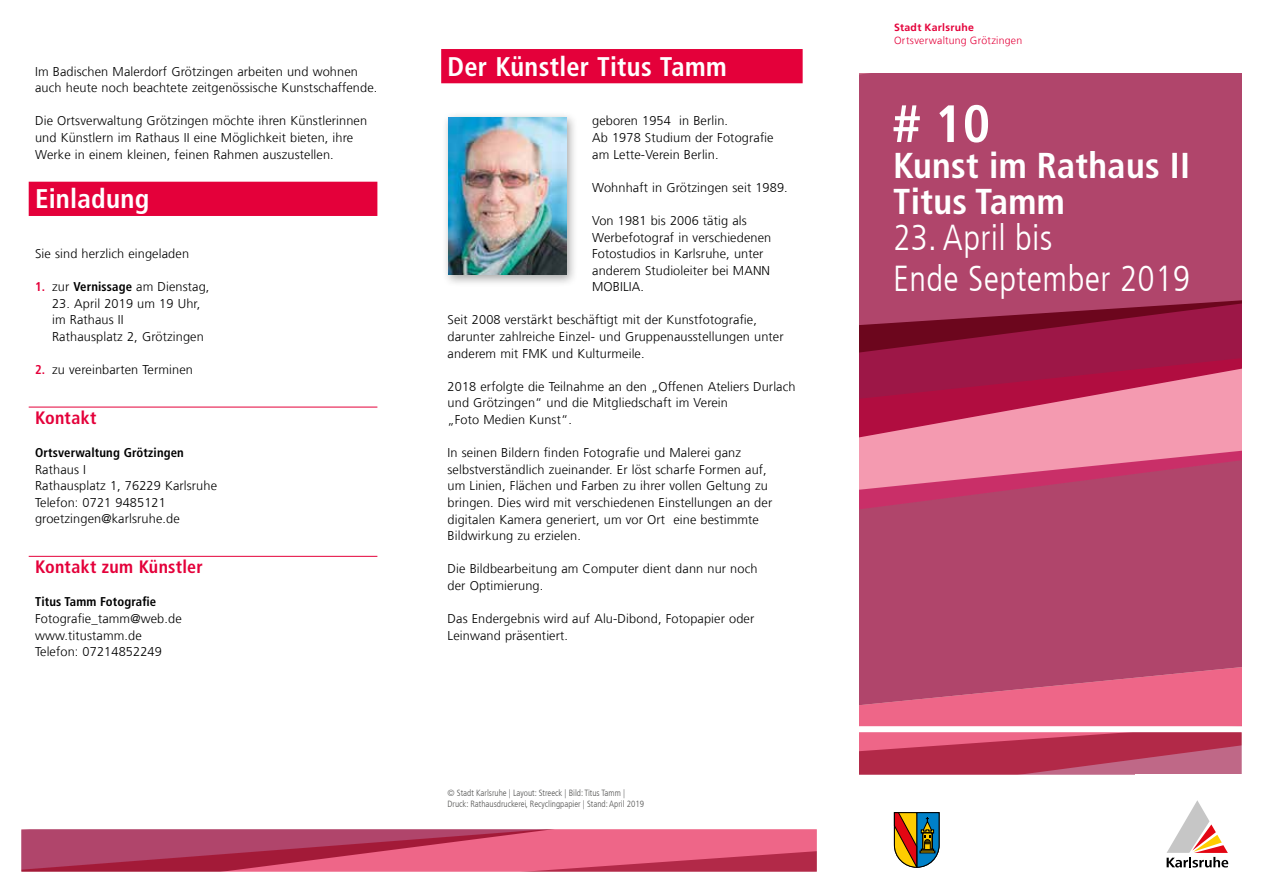
<style>
.page{position:relative;width:1263px;height:893px;background:#fff}
.page>*{position:absolute;margin:0;border:0;box-sizing:border-box;transform-origin:0 0}
.t1{font:700 condensed 52.5px "Frutiger For Karlsruhe";color:#fff}
.t2{font:300 condensed 36px/41.2px "Frutiger For Karlsruhe";letter-spacing:.01em;color:#fff}
.t3{font:700 condensed 36px/36px "Frutiger For Karlsruhe";letter-spacing:.01em;color:#fff}
.t4{font:700 condensed 27px "Frutiger For Karlsruhe";letter-spacing:.01em;color:#fff}
.t5{font:700 condensed 18px "Frutiger For Karlsruhe";letter-spacing:.015em;color:#e4003a}
.t6{font:300 12.75px/16.6px "Frutiger For Karlsruhe";letter-spacing:.01em;color:#000}
.t7{font:700 condensed 12.75px "Frutiger For Karlsruhe";letter-spacing:.01em;color:#000}
.t8{font:300 10.5px "Frutiger For Karlsruhe";letter-spacing:.02em;color:#e4003a}
.t9{font:700 10.5px "Frutiger For Karlsruhe";letter-spacing:.025em;color:#e4003a}
.t10{font:300 condensed 9px/10.8px "Frutiger For Karlsruhe";color:#575756}
.s1{font-weight:700;font-stretch:condensed;color:#e4003a}
.s2{font-weight:700;font-stretch:condensed}
</style>
<div class="page">
<svg style="left:859px;top:531px;width:383px;height:192px;background:#bb4b70"></svg>
<svg style="left:859px;top:464px;width:383px;height:67px;background:#bd4b73"></svg>
<svg style="left:859px;top:374px;width:383px;height:90px;background:#db6a8a"></svg>
<svg style="left:859px;top:114px;width:383px;height:260px;background:#a83960"></svg>
<div style="left:859px;top:73px;width:383px;height:41px;background:#b0456b"></div>
<svg style="left:894px;top:812px;width:45px;height:56px;background:#7e714f"></svg>
<svg style="left:21px;top:829px;width:796px;height:43px;background:#ca4d6f"></svg>
<svg style="left:859px;top:723px;width:383px;height:52px;background:#c95975"></svg>
<svg style="left:1166px;top:800px;width:62px;height:67px"></svg>
<div style="left:29px;top:182px;width:348px;height:34px;background:#e4003a"></div>
<hr style="left:29px;top:407px;width:348px;height:1px;background:#e4003a">
<hr style="left:29px;top:556px;width:348px;height:1px;background:#e4003a">
<div style="left:441px;top:49px;width:362px;height:34px;background:#e4003a"></div>
<div style="left:442px;top:111px;width:137px;height:176px;background:#000;opacity:.35"></div>
<img style="left:448px;top:117px;width:118px;height:158px">
<p class="t6" style="left:35px;top:63px;width:344px">Im Badischen Malerdorf Grötzingen arbeiten und wohnen auch heute noch beachtete zeitgenössische Kunstschaffende.</p>
<p class="t6" style="left:35px;top:113px;width:334px">Die Ortsverwaltung Grötzingen möchte ihren Künstlerinnen und Künstlern im Rathaus II eine Möglichkeit bieten, ihre<br>Werke in einem kleinen, feinen Rahmen auszustellen.</p>
<h3 class="t4" style="left:35px;top:183px;width:116px">Einladung</h3>
<p class="t6" style="left:35px;top:245px;width:155px">Sie sind herzlich eingeladen</p>
<p class="t6" style="left:35px;top:279px;width:176px"><span class="s1">1.</span> zur <span class="s2">Vernissage</span> am Dienstag,</p>
<p class="t6" style="left:52px;top:295px;width:153px">23. April 2019 um 19 Uhr, im Rathaus II<br>Rathausplatz 2, Grötzingen</p>
<p class="t6" style="left:35px;top:362px;width:159px"><span class="s1">2.</span> zu vereinbarten Terminen</p>
<h3 class="t5" style="left:35px;top:407px;width:63px">Kontakt</h3>
<p class="t7" style="left:35px;top:445px;width:150px">Ortsverwaltung Grötzingen</p>
<p class="t6" style="left:35px;top:461px;width:184px">Rathaus I<br>Rathausplatz 1, 76229 Karlsruhe<br>Telefon: 0721 9485121 groetzingen@karlsruhe.de</p>
<h3 class="t5" style="left:35px;top:556px;width:169px">Kontakt zum Künstler</h3>
<p class="t7" style="left:35px;top:594px;width:123px">Titus Tamm Fotografie</p>
<p class="t6" style="left:35px;top:610px;width:148px">Fotografie_tamm@web.de www.titustamm.de<br>Telefon: 07214852249</p>
<h3 class="t4" style="left:448px;top:50px;width:281px">Der Künstler Titus Tamm</h3>
<p class="t6" style="left:592px;top:113px;width:183px">geboren 1954 in Berlin.<br>Ab 1978 Studium der Fotografie am Lette-Verein Berlin.</p>
<p class="t6" style="left:592px;top:179px;width:197px">Wohnhaft in Grötzingen seit 1989.</p>
<p class="t6" style="left:592px;top:212px;width:181px">Von 1981 bis 2006 tätig als<br>Werbefotograf in verschiedenen<br>Fotostudios in Karlsruhe, unter anderem Studioleiter bei MANN<br>MOBILIA.</p>
<p class="t6" style="left:448px;top:312px;width:338px">Seit 2008 verstärkt beschäftigt mit der Kunstfotografie, darunter zahlreiche Einzel- und Gruppenausstellungen unter anderem mit FMK und Kulturmeile.</p>
<p class="t6" style="left:448px;top:378px;width:350px">2018 erfolgte die Teilnahme an den „Offenen Ateliers Durlach und Grötzingen“ und die Mitgliedschaft im Verein<br>„Foto Medien Kunst“.</p>
<p class="t6" style="left:448px;top:444px;width:326px">In seinen Bildern finden Fotografie und Malerei ganz selbstverständlich zueinander. Er löst scharfe Formen auf, um Linien, Flächen und Farben zu ihrer vollen Geltung zu bringen. Dies wird mit verschiedenen Einstellungen an der digitalen Kamera generiert, um vor Ort eine bestimmte Bildwirkung zu erzielen.</p>
<p class="t6" style="left:448px;top:561px;width:312px">Die Bildbearbeitung am Computer dient dann nur noch der Optimierung.</p>
<p class="t6" style="left:448px;top:610px;width:308px">Das Endergebnis wird auf Alu-Dibond, Fotopapier oder<br>Leinwand präsentiert.</p>
<p class="t10" style="left:448px;top:787px;width:198px">© Stadt Karlsruhe | Layout: Streeck | Bild: Titus Tamm |<br>Druck: Rathausdruckerei, Recyclingpapier | Stand: April 2019</p>
<p class="t9" style="left:894px;top:21px;width:81px">Stadt Karlsruhe</p>
<p class="t8" style="left:894px;top:34px;width:130px">Ortsverwaltung Grötzingen</p>
<h1 class="t1" style="left:893px;top:93px;width:99px"># 10</h1>
<h2 class="t3" style="left:893px;top:148px;width:299px">Kunst im Rathaus II<br>Titus Tamm</h2>
<h2 class="t2" style="left:893px;top:217px;width:298px">23. April bis<br>Ende September 2019</h2>
</div>
